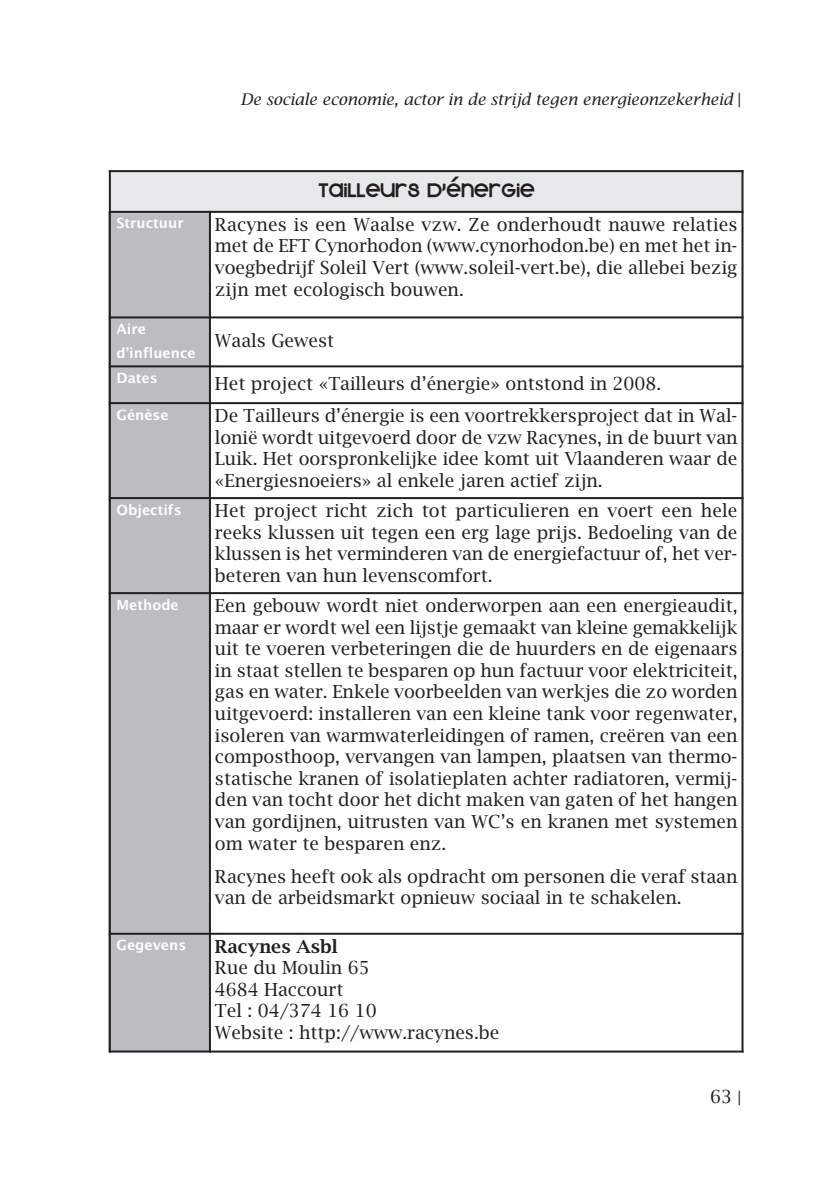
<style>
.page{position:relative;width:840px;height:1191px;background:#fff}
.page>*{position:absolute;margin:0;border:0;box-sizing:border-box;transform-origin:0 0}
.t1{font:22px "Kravitz Extra Thermal";color:#231f20}
.t2{font:18px/21.6px "Lucida Bright";color:#231f20;text-align:justify}
.t3{font:600 18px "Lucida Bright";color:#231f20}
.t4{font:italic 16px "Lucida Bright";color:#231f20}
.t5{font:700 14px/23.8px "Lucida Grande";color:#fff}
.s1{font-style:normal}
.s2{font-size:16px}
</style>
<div class="page">
<div style="left:109px;top:170px;width:633px;height:42px;background:#e7e8e9"></div>
<div style="left:109px;top:212px;width:101px;height:105px;background:#bcbdc0"></div>
<div style="left:109px;top:317px;width:101px;height:49px;background:#bcbdc0"></div>
<div style="left:109px;top:366px;width:101px;height:37px;background:#bcbdc0"></div>
<div style="left:109px;top:403px;width:101px;height:95px;background:#bcbdc0"></div>
<div style="left:109px;top:498px;width:101px;height:95px;background:#bcbdc0"></div>
<div style="left:109px;top:593px;width:101px;height:340px;background:#bcbdc0"></div>
<div style="left:109px;top:933px;width:101px;height:118px;background:#bcbdc0"></div>
<hr style="left:109px;top:170px;width:2px;height:882px;background:#231f20">
<hr style="left:209px;top:211px;width:2px;height:841px;background:#231f20">
<hr style="left:741px;top:170px;width:2px;height:882px;background:#231f20">
<hr style="left:109px;top:170px;width:634px;height:2px;background:#231f20">
<hr style="left:109px;top:211px;width:634px;height:2px;background:#231f20">
<hr style="left:109px;top:316px;width:634px;height:2px;background:#231f20">
<hr style="left:109px;top:365px;width:634px;height:2px;background:#231f20">
<hr style="left:109px;top:402px;width:634px;height:2px;background:#231f20">
<hr style="left:109px;top:497px;width:634px;height:2px;background:#231f20">
<hr style="left:109px;top:592px;width:634px;height:2px;background:#231f20">
<hr style="left:109px;top:932px;width:634px;height:2px;background:#231f20">
<hr style="left:109px;top:1050px;width:634px;height:2px;background:#231f20">
<p class="t4" style="left:240px;top:91px;width:502px">De sociale economie, actor in de strijd tegen energieonzekerheid <span class="s1">|</span></p>
<p class="t1" style="left:317px;top:176px;width:218px">TAILLEURS D’ÉNERGIE</p>
<p class="t5" style="left:116px;top:212px;width:69px">Structuur</p>
<p class="t2" style="left:215px;top:214px;width:523px">Racynes is een Waalse vzw. Ze onderhoudt nauwe relaties met de EFT Cynorhodon (www.cynorhodon.be) en met het in&shy;voegbedrijf Soleil Vert (www.soleil-vert.be), die allebei bezig zijn met ecologisch bouwen.</p>
<p class="t5" style="left:116px;top:317px;width:81px">Aire d’influence</p>
<p class="t2" style="left:215px;top:330px;width:121px">Waals Gewest</p>
<p class="t5" style="left:116px;top:366px;width:43px">Dates</p>
<p class="t2" style="left:215px;top:373px;width:447px">Het project «Tailleurs d’énergie» ontstond in 2008.</p>
<p class="t5" style="left:116px;top:403px;width:54px">Génèse</p>
<p class="t2" style="left:215px;top:405px;width:523px">De Tailleurs d’énergie is een voortrekkersproject dat in Wal&shy;lonië wordt uitgevoerd door de vzw Racynes, in de buurt van Luik. Het oorspronkelijke idee komt uit Vlaanderen waar de «Energiesnoeiers» al enkele jaren actief zijn.</p>
<p class="t5" style="left:116px;top:498px;width:67px">Objectifs</p>
<p class="t2" style="left:215px;top:500px;width:523px">Het project richt zich tot particulieren en voert een hele reeks klussen uit tegen een erg lage prijs. Bedoeling van de klussen is het verminderen van de energiefactuur of, het ver&shy;beteren van hun levenscomfort.</p>
<p class="t5" style="left:116px;top:593px;width:64px">Methode</p>
<p class="t2" style="left:215px;top:595px;width:523px">Een gebouw wordt niet onderworpen aan een energieaudit, maar er wordt wel een lijstje gemaakt van kleine gemakkelijk uit te voeren verbeteringen die de huurders en de eigenaars in staat stellen te besparen op hun factuur voor elektriciteit, gas en water. Enkele voorbeelden van werkjes die zo worden uitgevoerd: installeren van een kleine tank voor regenwater, isoleren van warmwaterleidingen of ramen, creëren van een composthoop, vervangen van lampen, plaatsen van thermo&shy;statische kranen of isolatieplaten achter radiatoren, vermij&shy;den van tocht door het dicht maken van gaten of het hangen van gordijnen, uitrusten van WC’s en kranen met systemen om water te besparen enz.</p>
<p class="t2" style="left:215px;top:865px;width:523px">Racynes heeft ook als opdracht om personen die veraf staan van de arbeidsmarkt opnieuw sociaal in te schakelen.</p>
<p class="t5" style="left:116px;top:933px;width:71px">Gegevens</p>
<p class="t3" style="left:215px;top:936px;width:124px">Racynes Asbl</p>
<p class="t2" style="left:215px;top:957px;width:286px;text-align:left">Rue du Moulin 65<br>4684 Haccourt<br>Tel : 04/374 16 10<br>Website : http://www.racynes.be</p>
<p class="t2" style="left:709px;top:1085px;width:33px">63 <span class="s2">|</span></p>
</div>
